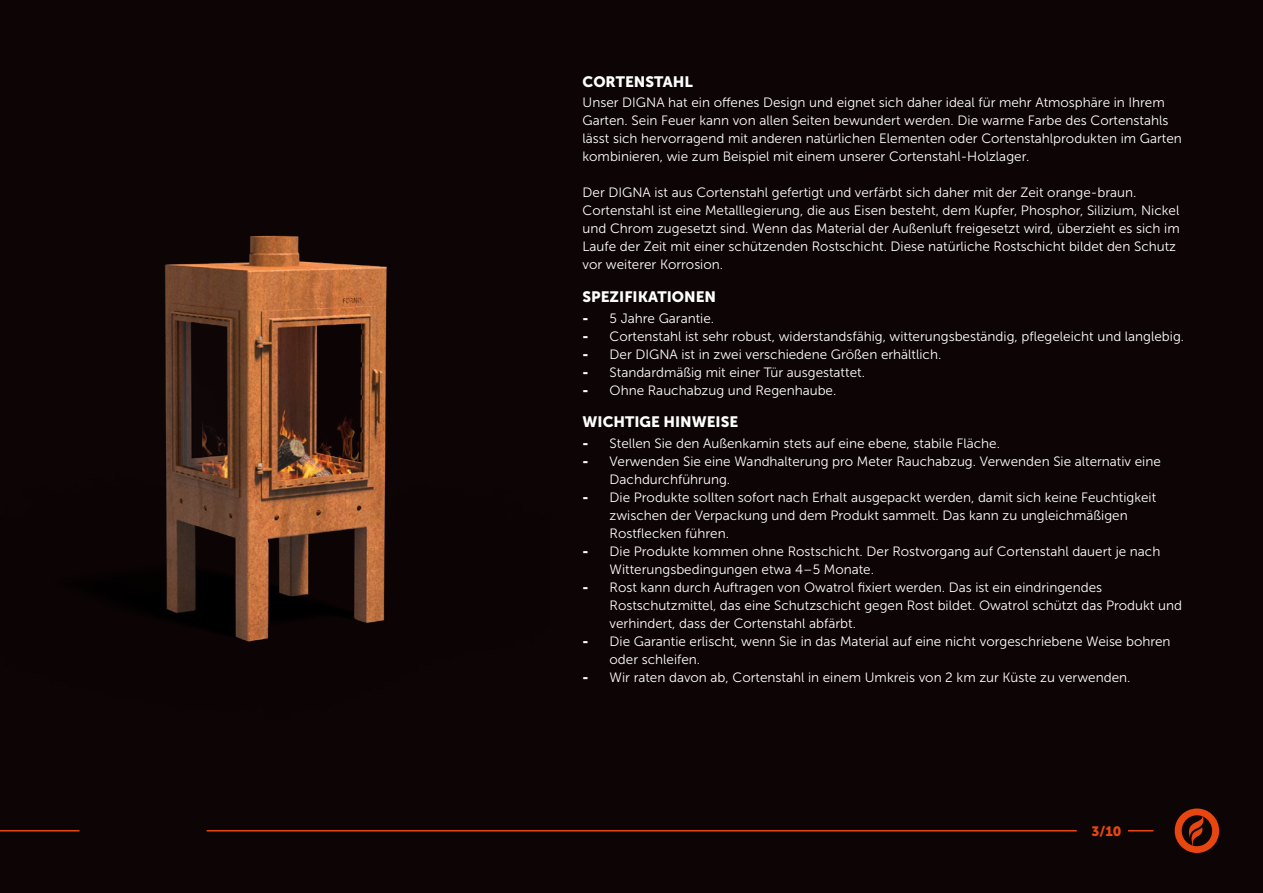
<style>
.page{position:relative;width:1263px;height:893px;background:#0d0405}
.page>*{position:absolute;margin:0;border:0;box-sizing:border-box;transform-origin:0 0}
.t1{font:15px "Museo Sans 900";color:#fff}
.t2{font:13.5px/18px "Museo Sans 300";color:#fff}
.t3{font:13.5px "Museo Sans 900";color:#e84610}
.s1{font-family:"Museo Sans 900"}
</style>
<div class="page">
<svg style="left:1128px;top:830px;width:25px;height:1px"></svg>
<hr style="left:0;top:830px;width:80px;height:1px;background:#e84610">
<hr style="left:207px;top:830px;width:870px;height:1px;background:#e84610">
<svg style="left:1175px;top:808px;width:44px;height:45px"></svg>
<img style="left:95px;top:235px;width:292px;height:407px">
<p class="t1" style="left:583px;top:73px;width:112px">CORTENSTAHL</p>
<p class="t2" style="left:583px;top:94px;width:601px">Unser DIGNA hat ein offenes Design und eignet sich daher ideal für mehr Atmosphäre in Ihrem Garten. Sein Feuer kann von allen Seiten bewundert werden. Die warme Farbe des Cortenstahls lässt sich hervorragend mit anderen natürlichen Elementen oder Cortenstahlprodukten im Garten kombinieren, wie zum Beispiel mit einem unserer Cortenstahl-Holzlager.</p>
<p class="t2" style="left:583px;top:184px;width:599px">Der DIGNA ist aus Cortenstahl gefertigt und verfärbt sich daher mit der Zeit orange-braun.<br>Cortenstahl ist eine Metalllegierung, die aus Eisen besteht, dem Kupfer, Phosphor, Silizium, Nickel und Chrom zugesetzt sind. Wenn das Material der Außenluft freigesetzt wird, überzieht es sich im Laufe der Zeit mit einer schützenden Rostschicht. Diese natürliche Rostschicht bildet den Schutz vor weiterer Korrosion.</p>
<p class="t1" style="left:583px;top:288px;width:135px">SPEZIFIKATIONEN</p>
<p class="t2" style="left:583px;top:309px;width:133px"><span class="s1">-</span> 5 Jahre Garantie.</p>
<p class="t2" style="left:583px;top:327px;width:603px"><span class="s1">-</span> Cortenstahl ist sehr robust, widerstandsfähig, witterungsbeständig, pflegeleicht und langlebig.</p>
<p class="t2" style="left:583px;top:345px;width:360px"><span class="s1">-</span> Der DIGNA ist in zwei verschiedene Größen erhältlich.</p>
<p class="t2" style="left:583px;top:363px;width:284px"><span class="s1">-</span> Standardmäßig mit einer Tür ausgestattet.</p>
<p class="t2" style="left:583px;top:381px;width:255px"><span class="s1">-</span> Ohne Rauchabzug und Regenhaube.</p>
<p class="t1" style="left:583px;top:413px;width:157px">WICHTIGE HINWEISE</p>
<p class="t2" style="left:583px;top:434px;width:419px"><span class="s1">-</span> Stellen Sie den Außenkamin stets auf eine ebene, stabile Fläche.</p>
<p class="t2" style="left:610px;top:452px;width:553px;text-indent:-27px"><span class="s1">-</span> Verwenden Sie eine Wandhalterung pro Meter Rauchabzug. Verwenden Sie alternativ eine<br>Dachdurchführung.</p>
<p class="t2" style="left:610px;top:488px;width:548px;text-indent:-27px"><span class="s1">-</span> Die Produkte sollten sofort nach Erhalt ausgepackt werden, damit sich keine Feuchtigkeit zwischen der Verpackung und dem Produkt sammelt. Das kann zu ungleichmäßigen<br>Rostflecken führen.</p>
<p class="t2" style="left:610px;top:542px;width:552px;text-indent:-27px"><span class="s1">-</span> Die Produkte kommen ohne Rostschicht. Der Rostvorgang auf Cortenstahl dauert je nach<br>Witterungsbedingungen etwa 4–5 Monate.</p>
<p class="t2" style="left:610px;top:578px;width:574px;text-indent:-27px"><span class="s1">-</span> Rost kann durch Auftragen von Owatrol fixiert werden. Das ist ein eindringendes<br>Rostschutzmittel, das eine Schutzschicht gegen Rost bildet. Owatrol schützt das Produkt und verhindert, dass der Cortenstahl abfärbt.</p>
<p class="t2" style="left:610px;top:632px;width:562px;text-indent:-27px"><span class="s1">-</span> Die Garantie erlischt, wenn Sie in das Material auf eine nicht vorgeschriebene Weise bohren oder schleifen.</p>
<p class="t2" style="left:583px;top:668px;width:549px"><span class="s1">-</span> Wir raten davon ab, Cortenstahl in einem Umkreis von 2 km zur Küste zu verwenden.</p>
<p class="t3" style="left:1092px;top:823px;width:31px">3/10</p>
</div>
